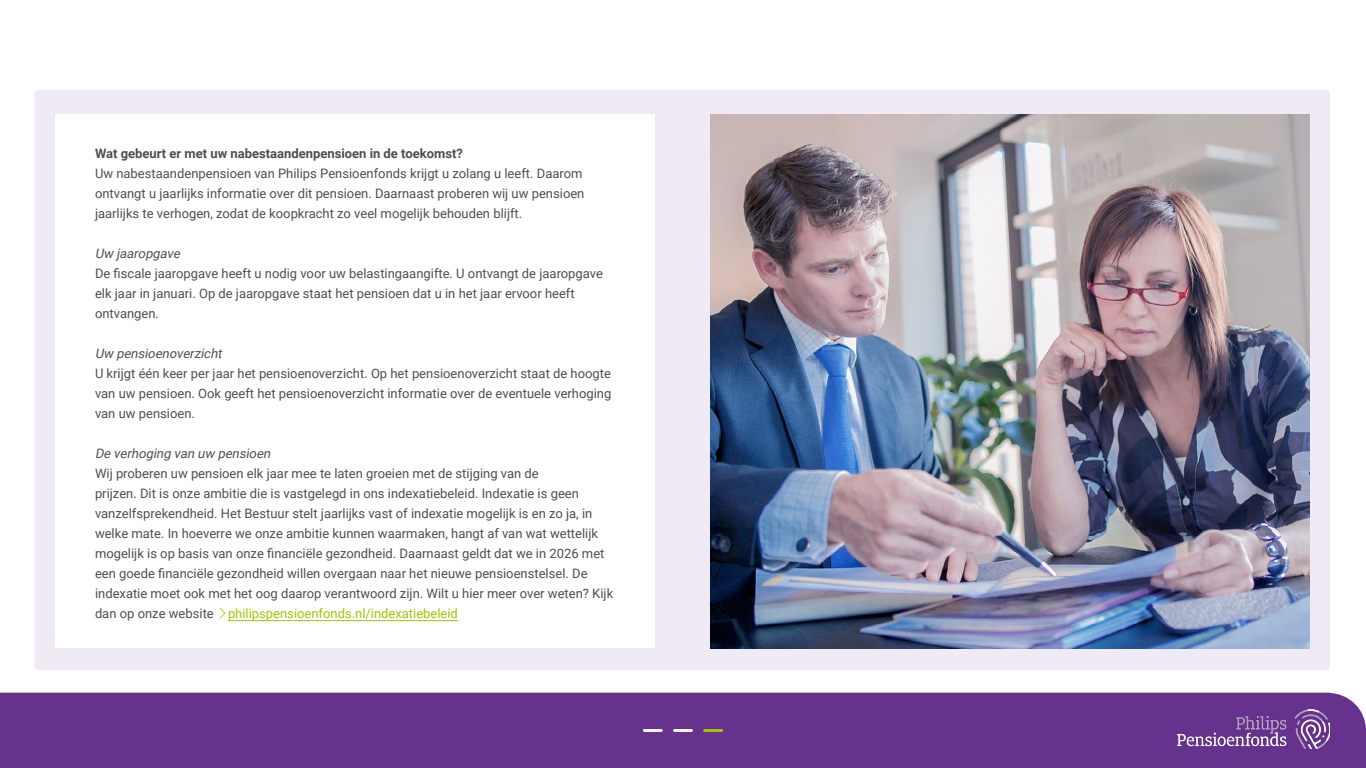
<style>
.page{position:relative;width:1366px;height:768px;background:#fff}
.page>*{position:absolute;margin:0;border:0;box-sizing:border-box;transform-origin:0 0}
.t1{font:13px/20px "Roboto";color:#4e4e4e}
.t2{font:italic 13px "Roboto";color:#4e4e4e}
.t3{font:700 13px "Roboto";color:#4e4e4e}
.s1{color:#9bc900}
</style>
<div class="page">
<div style="left:0;top:693px;width:1366px;height:75px;background:#67318e"></div>
<img style="left:1177px;top:710px;width:153px;height:38px">
<div style="left:34px;top:90px;width:1296px;height:580px;background:#f0eaf4;border-radius:4px"></div>
<hr style="left:644px;top:729px;width:17px;height:3px;background:#f3f4f8">
<hr style="left:674px;top:729px;width:18px;height:3px;background:#f3f4f8">
<hr style="left:705px;top:729px;width:17px;height:3px;background:#9bc900">
<div style="left:55px;top:114px;width:600px;height:534px;background:#fff"></div>
<hr style="left:228px;top:620px;width:230px;height:1px;background:#9bc900">
<img style="left:710px;top:114px;width:600px;height:534px">
<p class="t3" style="left:95px;top:144px;width:369px">Wat gebeurt er met uw nabestaandenpensioen in de toekomst?</p>
<p class="t1" style="left:95px;top:163px;width:491px">Uw nabestaandenpensioen van Philips Pensioenfonds krijgt u zolang u leeft. Daarom ontvangt u jaarlijks informatie over dit pensioen. Daarnaast proberen wij uw pensioen jaarlijks te verhogen, zodat de koopkracht zo veel mogelijk behouden blijft.</p>
<p class="t2" style="left:95px;top:244px;width:90px">Uw jaaropgave</p>
<p class="t1" style="left:95px;top:263px;width:510px">De fiscale jaaropgave heeft u nodig voor uw belastingaangifte. U ontvangt de jaaropgave elk jaar in januari. Op de jaaropgave staat het pensioen dat u in het jaar ervoor heeft ontvangen.</p>
<p class="t2" style="left:95px;top:344px;width:131px">Uw pensioenoverzicht</p>
<p class="t1" style="left:95px;top:363px;width:518px;text-align:justify">U krijgt één keer per jaar het pensioenoverzicht. Op het pensioenoverzicht staat de hoogte van uw pensioen. Ook geeft het pensioenoverzicht informatie over de eventuele verhoging van uw pensioen.</p>
<p class="t2" style="left:95px;top:444px;width:180px">De verhoging van uw pensioen</p>
<p class="t1" style="left:95px;top:463px;width:520px">Wij proberen uw pensioen elk jaar mee te laten groeien met de stijging van de<br>prijzen. Dit is onze ambitie die is vastgelegd in ons indexatiebeleid. Indexatie is geen vanzelfsprekendheid. Het Bestuur stelt jaarlijks vast of indexatie mogelijk is en zo ja, in welke mate. In hoeverre we onze ambitie kunnen waarmaken, hangt af van wat wettelijk mogelijk is op basis van onze financiële gezondheid. Daarnaast geldt dat we in 2026 met een goede financiële gezondheid willen overgaan naar het nieuwe pensioenstelsel. De indexatie moet ook met het oog daarop verantwoord zijn. Wilt u hier meer over weten? Kijk dan op onze website <span class="s1">philipspensioenfonds.nl/indexatiebeleid</span></p>
</div>
